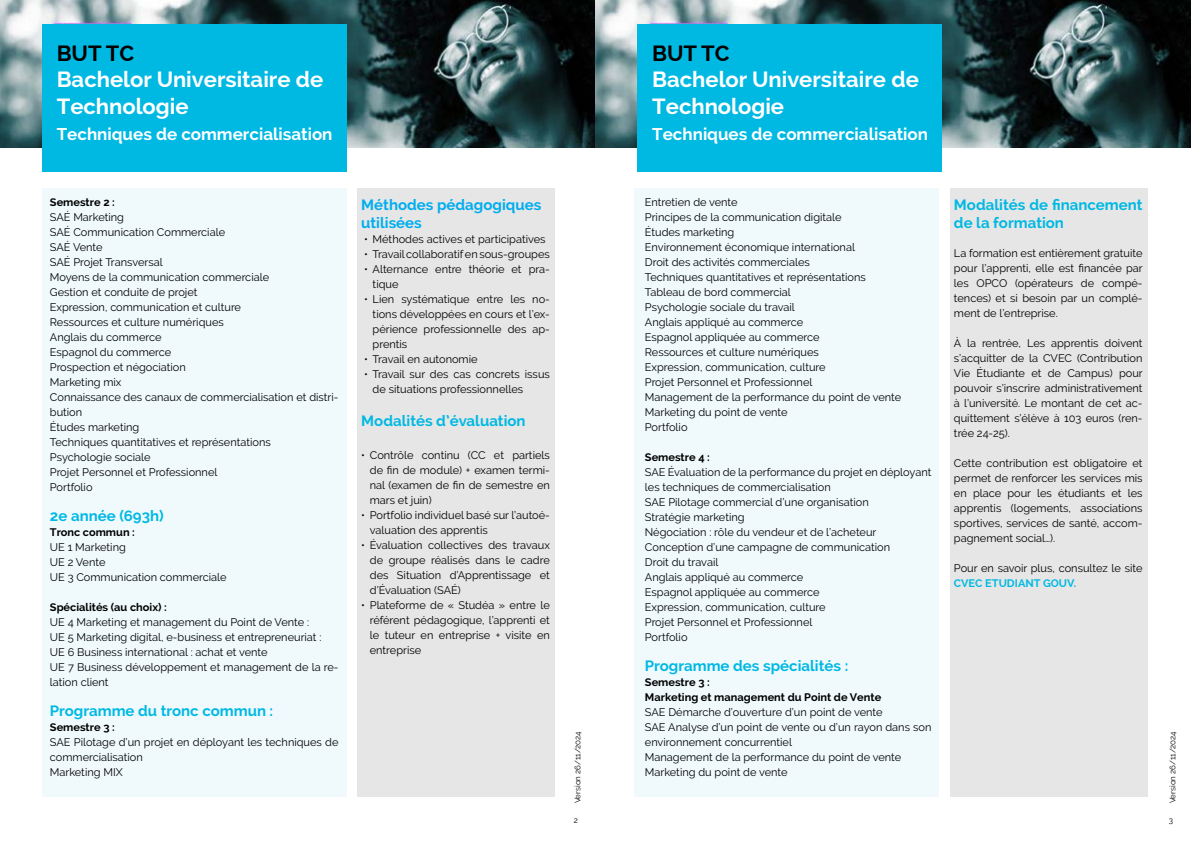
<style>
.page{position:relative;width:1191px;height:842px;background:#fff}
.page>*{position:absolute;margin:0;border:0;box-sizing:border-box;transform-origin:0 0}
.t1{font:700 22px/26.4px "Raleway";color:#fff}
.t2{font:700 22px "Raleway";color:#000}
.t3{font:700 17px "Raleway";color:#fff}
.t4{font:700 15px/18px "Raleway";color:#00b9e3}
.t5{font:700 15px/18px "Raleway";color:#00aeef}
.t6{font:11px/15px "Raleway";color:#000}
.t7{font:700 11px/15px "Raleway";color:#000}
.t8{font:700 11px "Raleway";color:#00b9e3}
.t9{font:8px "Raleway";color:#000}
</style>
<div class="page">
<div style="left:634px;top:189px;width:304px;height:608px;background:#f0fafd"></div>
<div style="left:357px;top:188px;width:197px;height:609px;background:#e6e6e6"></div>
<div style="left:42px;top:188px;width:305px;height:609px;background:#f0fafd"></div>
<img style="left:0;top:0;width:1191px;height:147px">
<div style="left:42px;top:24px;width:305px;height:147px;background:#00b9e3"></div>
<div style="left:637px;top:24px;width:305px;height:147px;background:#00b9e3"></div>
<div style="left:950px;top:188px;width:197px;height:609px;background:#e6e6e6"></div>
<h1 class="t2" style="left:57px;top:41px;width:79px">BUT TC</h1>
<h1 class="t1" style="left:57px;top:67px;width:268px">Bachelor Universitaire de<br>Technologie</h1>
<h2 class="t3" style="left:57px;top:125px;width:277px">Techniques de commercialisation</h2>
<p class="t7" style="left:50px;top:195px;width:66px">Semestre 2 :</p>
<p class="t6" style="left:50px;top:210px;width:290px">SAÉ Marketing<br>SAÉ Communication Commerciale<br>SAÉ Vente<br>SAÉ Projet Transversal<br>Moyens de la communication commerciale<br>Gestion et conduite de projet<br>Expression, communication et culture<br>Ressources et culture numériques<br>Anglais du commerce<br>Espagnol du commerce<br>Prospection et négociation<br>Marketing mix<br>Connaissance des canaux de commercialisation et distri&shy;bution<br>Études marketing<br>Techniques quantitatives et représentations<br>Psychologie sociale<br>Projet Personnel et Professionnel<br>Portfolio</p>
<h3 class="t4" style="left:50px;top:507px;width:115px">2e année (693h)</h3>
<p class="t7" style="left:50px;top:525px;width:87px">Tronc commun :</p>
<p class="t6" style="left:50px;top:540px;width:178px">UE 1 Marketing<br>UE 2 Vente<br>UE 3 Communication commerciale</p>
<p class="t7" style="left:50px;top:600px;width:119px">Spécialités (au choix) :</p>
<p class="t6" style="left:50px;top:615px;width:290px">UE 4 Marketing et management du Point de Vente :<br>UE 5 Marketing digital, e-business et entrepreneuriat :<br>UE 6 Business international : achat et vente<br>UE 7 Business développement et management de la re&shy;lation client</p>
<h3 class="t4" style="left:50px;top:702px;width:225px">Programme du tronc commun :</h3>
<p class="t7" style="left:50px;top:720px;width:66px">Semestre 3 :</p>
<p class="t6" style="left:50px;top:735px;width:290px">SAE Pilotage d’un projet en déployant les techniques de commercialisation<br>Marketing MIX</p>
<h3 class="t5" style="left:361px;top:195px;width:181px">Méthodes pédagogiques utilisées</h3>
<p class="t6" style="left:364px;top:231px;width:183px">• Méthodes actives et participatives</p>
<p class="t6" style="left:364px;top:246px;width:187px">• Travail collaboratif en sous-groupes</p>
<p class="t6" style="left:373px;top:261px;width:179px;text-indent:-9px">• Alternance entre théorie et pra&shy;tique</p>
<p class="t6" style="left:373px;top:291px;width:179px;text-align:justify;text-indent:-9px">• Lien systématique entre les no&shy;tions développées en cours et l’ex&shy;périence professionnelle des ap&shy;prentis</p>
<p class="t6" style="left:364px;top:351px;width:115px">• Travail en autonomie</p>
<p class="t6" style="left:373px;top:366px;width:179px;text-indent:-9px">• Travail sur des cas concrets issus de situations professionnelles</p>
<h3 class="t4" style="left:361px;top:411px;width:166px">Modalités d’évaluation</h3>
<p class="t6" style="left:370px;top:447px;width:182px;text-align:justify;text-indent:-9px">• Contrôle continu (CC et partiels de fin de module) + examen termi&shy;nal (examen de fin de semestre en mars et juin)</p>
<p class="t6" style="left:370px;top:507px;width:182px;text-indent:-9px">• Portfolio individuel basé sur l’autoé&shy;valuation des apprentis</p>
<p class="t6" style="left:370px;top:537px;width:182px;text-align:justify;text-indent:-9px">• Évaluation collectives des travaux de groupe réalisés dans le cadre des Situation d’Apprentissage et d’Évaluation (SAÉ)</p>
<p class="t6" style="left:370px;top:597px;width:182px;text-align:justify;text-indent:-9px">• Plateforme de « Studéa » entre le référent pédagogique, l’apprenti et le tuteur en entreprise + visite en entreprise</p>
<p class="t9" style="left:573px;top:803px;width:74px;rotate:-90deg">Version 26/11/2024</p>
<p class="t9" style="left:574px;top:815px;width:6px">2</p>
<h1 class="t2" style="left:652px;top:41px;width:79px">BUT TC</h1>
<h1 class="t1" style="left:652px;top:67px;width:268px">Bachelor Universitaire de<br>Technologie</h1>
<h2 class="t3" style="left:652px;top:125px;width:277px">Techniques de commercialisation</h2>
<p class="t6" style="left:645px;top:195px;width:258px">Entretien de vente<br>Principes de la communication digitale<br>Études marketing<br>Environnement économique international<br>Droit des activités commerciales<br>Techniques quantitatives et représentations<br>Tableau de bord commercial<br>Psychologie sociale du travail<br>Anglais appliqué au commerce<br>Espagnol appliquée au commerce<br>Ressources et culture numériques<br>Expression, communication, culture<br>Projet Personnel et Professionnel<br>Management de la performance du point de vente<br>Marketing du point de vente<br>Portfolio</p>
<p class="t7" style="left:645px;top:450px;width:66px">Semestre 4 :</p>
<p class="t6" style="left:645px;top:465px;width:288px">SAE Évaluation de la performance du projet en déployant les techniques de commercialisation<br>SAE Pilotage commercial d’une organisation<br>Stratégie marketing<br>Négociation : rôle du vendeur et de l’acheteur Conception d’une campagne de communication<br>Droit du travail<br>Anglais appliqué au commerce<br>Espagnol appliquée au commerce<br>Expression, communication, culture<br>Projet Personnel et Professionnel<br>Portfolio</p>
<h3 class="t4" style="left:645px;top:657px;width:205px">Programme des spécialités :</h3>
<p class="t7" style="left:645px;top:675px;width:238px">Semestre 3 :<br>Marketing et management du Point de Vente</p>
<p class="t6" style="left:645px;top:705px;width:288px">SAE Démarche d’ouverture d’un point de vente<br>SAE Analyse d’un point de vente ou d’un rayon dans son environnement concurrentiel<br>Management de la performance du point de vente Marketing du point de vente</p>
<h3 class="t4" style="left:954px;top:195px;width:190px">Modalités de financement de la formation</h3>
<p class="t6" style="left:954px;top:246px;width:190px;text-align:justify">La formation est entièrement gratuite pour l’apprenti, elle est financée par les OPCO (opérateurs de compé&shy;tences) et si besoin par un complé&shy;ment de l’entreprise.</p>
<p class="t6" style="left:954px;top:335px;width:190px;text-align:justify">À la rentrée, Les apprentis doivent s’acquitter de la CVEC (Contribution Vie Étudiante et de Campus) pour pouvoir s’inscrire administrativement à l’université. Le montant de cet ac&shy;quittement s’élève à 103 euros (ren&shy;trée 24-25).</p>
<p class="t6" style="left:954px;top:455px;width:190px;text-align:justify">Cette contribution est obligatoire et permet de renforcer les services mis en place pour les étudiants et les apprentis (logements, associations sportives, services de santé, accom&shy;pagnement social…).</p>
<p class="t6" style="left:954px;top:560px;width:190px">Pour en savoir plus, consultez le site</p>
<p class="t8" style="left:954px;top:576px;width:124px">CVEC ETUDIANT GOUV.</p>
<p class="t9" style="left:1167px;top:803px;width:74px;rotate:-90deg">Version 26/11/2024</p>
<p class="t9" style="left:1168px;top:815px;width:6px">3</p>
</div>
